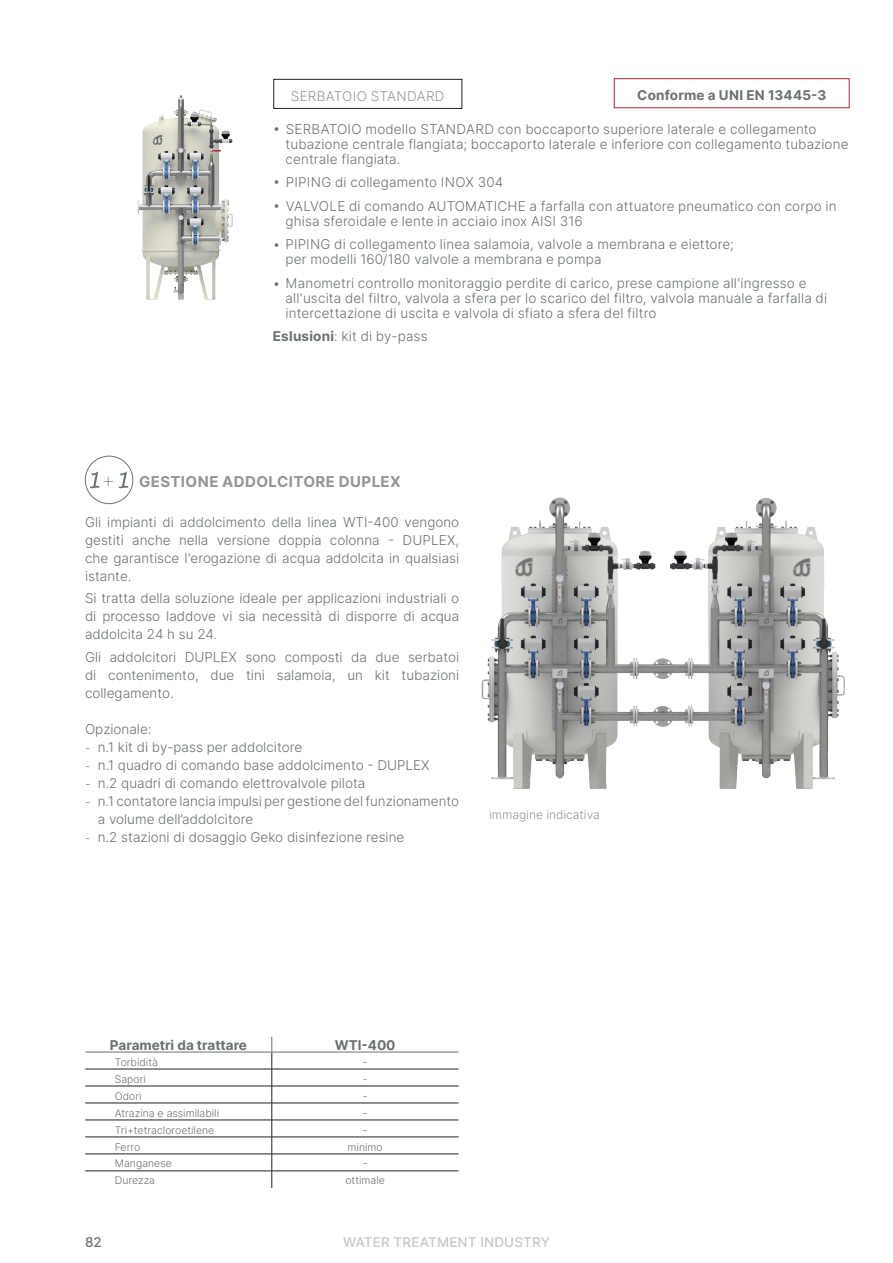
<style>
.page{position:relative;width:893px;height:1263px;background:#fff}
.page>*{position:absolute;margin:0;border:0;box-sizing:border-box;transform-origin:0 0}
.t1{font:700 15px "Inter";letter-spacing:.025em;color:#939598}
.t2{font:300 13.5px/18px "Inter";letter-spacing:.005em;color:#6a7173}
.t3{font:700 13.5px "Inter";color:#6a7173}
.t4{font:500 13.5px "Inter";letter-spacing:.01em;color:#c7c8ca}
.t5{font:300 13.5px "Inter";letter-spacing:.025em;color:#939598}
.t6{font:500 13.5px "Inter";color:#6a7173}
.t7{font:300 12px "Inter";color:#939598}
.t8{font:300 10.5px "Inter";color:#6a7173}
.s1{font-weight:700}
.s2{font-family:"Helvetica Neue LT Pro";font-weight:100;font-stretch:expanded}
</style>
<div class="page">
<img style="left:137px;top:95px;width:96px;height:205px">
<img style="left:481px;top:497px;width:364px;height:292px">
<div style="left:274px;top:79px;width:188px;height:29px;border:1px solid #231f20"></div>
<div style="left:614px;top:79px;width:235px;height:29px;border:1px solid #a72b30"></div>
<svg style="left:85px;top:1037px;width:373px;height:151px"></svg>
<hr style="left:85px;top:1069px;width:187px;height:1px;background:#231f20">
<hr style="left:272px;top:1069px;width:186px;height:1px;background:#231f20">
<hr style="left:85px;top:1086px;width:187px;height:1px;background:#231f20">
<hr style="left:272px;top:1086px;width:186px;height:1px;background:#231f20">
<hr style="left:85px;top:1103px;width:187px;height:1px;background:#231f20">
<hr style="left:272px;top:1103px;width:186px;height:1px;background:#231f20">
<hr style="left:85px;top:1120px;width:187px;height:1px;background:#231f20">
<hr style="left:272px;top:1120px;width:186px;height:1px;background:#231f20">
<hr style="left:85px;top:1137px;width:187px;height:1px;background:#231f20">
<hr style="left:272px;top:1137px;width:186px;height:1px;background:#231f20">
<hr style="left:85px;top:1154px;width:187px;height:1px;background:#231f20">
<hr style="left:272px;top:1154px;width:186px;height:1px;background:#231f20">
<hr style="left:85px;top:1170px;width:187px;height:1px;background:#231f20">
<hr style="left:272px;top:1170px;width:186px;height:1px;background:#231f20">
<div style="left:85px;top:456px;width:48px;height:48px;border:1px solid #6a7173;border-radius:50%"></div>
<svg style="left:119px;top:471px;width:9px;height:17px"></svg>
<svg style="left:90px;top:471px;width:23px;height:17px"></svg>
<p class="t5" style="left:291px;top:86px;width:155px">SERBATOIO STANDARD</p>
<p class="t3" style="left:637px;top:85px;width:190px">Conforme a UNI EN 13445-3</p>
<p class="t2" style="left:286px;top:121px;width:564px;line-height:15px;text-indent:-13px">• SERBATOIO modello STANDARD con boccaporto superiore laterale e collegamento tubazione centrale flangiata; boccaporto laterale e inferiore con collegamento tubazione centrale flangiata.</p>
<p class="t2" style="left:273px;top:173px;width:232px">• PIPING di collegamento INOX 304</p>
<p class="t2" style="left:286px;top:198px;width:553px;line-height:15px;text-indent:-13px">• VALVOLE di comando AUTOMATICHE a farfalla con attuatore pneumatico con corpo in ghisa sferoidale e lente in acciaio inox AISI 316</p>
<p class="t2" style="left:286px;top:237px;width:450px;line-height:15px;text-indent:-13px">• PIPING di collegamento linea salamoia, valvole a membrana e eiettore; per modelli 160/180 valvole a membrana e pompa</p>
<p class="t2" style="left:286px;top:275px;width:543px;line-height:15px;text-indent:-13px">• Manometri controllo monitoraggio perdite di carico, prese campione all'ingresso e all'uscita del filtro, valvola a sfera per lo scarico del filtro, valvola manuale a farfalla di intercettazione di uscita e valvola di sfiato a sfera del filtro</p>
<p class="t2" style="left:273px;top:327px;width:156px"><span class="s1">Eslusioni</span>: kit di by-pass</p>
<p class="t1" style="left:139px;top:470px;width:263px">GESTIONE ADDOLCITORE DUPLEX</p>
<p class="t2" style="left:85px;top:513px;width:376px;text-align:justify">Gli impianti di addolcimento della linea WTI-400 vengono gestiti anche nella versione doppia colonna - DUPLEX, che garantisce l'erogazione di acqua addolcita in qualsiasi istante.</p>
<p class="t2" style="left:85px;top:589px;width:376px;text-align:justify">Si tratta della soluzione ideale per applicazioni industriali o di processo laddove vi sia necessità di disporre di acqua addolcita 24 h su 24.</p>
<p class="t2" style="left:85px;top:648px;width:376px;text-align:justify">Gli addolcitori DUPLEX sono composti da due serbatoi di contenimento, due tini salamoia, un kit tubazioni collegamento.</p>
<p class="t2" style="left:85px;top:720px;width:68px">Opzionale:</p>
<p class="t2" style="left:85px;top:738px;width:219px"><span class="s2">-</span> n.1 kit di by-pass per addolcitore</p>
<p class="t2" style="left:85px;top:756px;width:346px"><span class="s2">-</span> n.1 quadro di comando base addolcimento - DUPLEX</p>
<p class="t2" style="left:85px;top:774px;width:282px"><span class="s2">-</span> n.2 quadri di comando elettrovalvole pilota</p>
<p class="t2" style="left:98px;top:792px;width:363px;text-indent:-13px"><span class="s2">-</span> n.1 contatore lancia impulsi per gestione del funzionamento a volume dell’addolcitore</p>
<p class="t2" style="left:85px;top:828px;width:321px"><span class="s2">-</span> n.2 stazioni di dosaggio Geko disinfezione resine</p>
<p class="t7" style="left:489px;top:807px;width:112px">immagine indicativa</p>
<p class="t3" style="left:110px;top:1035px;width:138px">Parametri da trattare</p>
<p class="t3" style="left:335px;top:1035px;width:62px">WTI-400</p>
<p class="t8" style="left:115px;top:1054px;width:45px">Torbidità</p>
<p class="t8" style="left:363px;top:1054px;width:6px">-</p>
<p class="t8" style="left:115px;top:1071px;width:33px">Sapori</p>
<p class="t8" style="left:363px;top:1071px;width:6px">-</p>
<p class="t8" style="left:115px;top:1088px;width:28px">Odori</p>
<p class="t8" style="left:363px;top:1088px;width:6px">-</p>
<p class="t8" style="left:115px;top:1105px;width:106px">Atrazina e assimilabili</p>
<p class="t8" style="left:363px;top:1105px;width:6px">-</p>
<p class="t8" style="left:115px;top:1122px;width:101px">Tri+tetracloroetilene</p>
<p class="t8" style="left:363px;top:1122px;width:6px">-</p>
<p class="t8" style="left:115px;top:1139px;width:27px">Ferro</p>
<p class="t8" style="left:348px;top:1139px;width:37px">minimo</p>
<p class="t8" style="left:115px;top:1156px;width:59px">Manganese</p>
<p class="t8" style="left:363px;top:1156px;width:6px">-</p>
<p class="t8" style="left:115px;top:1173px;width:42px">Durezza</p>
<p class="t8" style="left:345px;top:1173px;width:41px">ottimale</p>
<p class="t6" style="left:85px;top:1232px;width:18px">82</p>
<p class="t4" style="left:343px;top:1232px;width:208px">WATER TREATMENT INDUSTRY</p>
</div>
